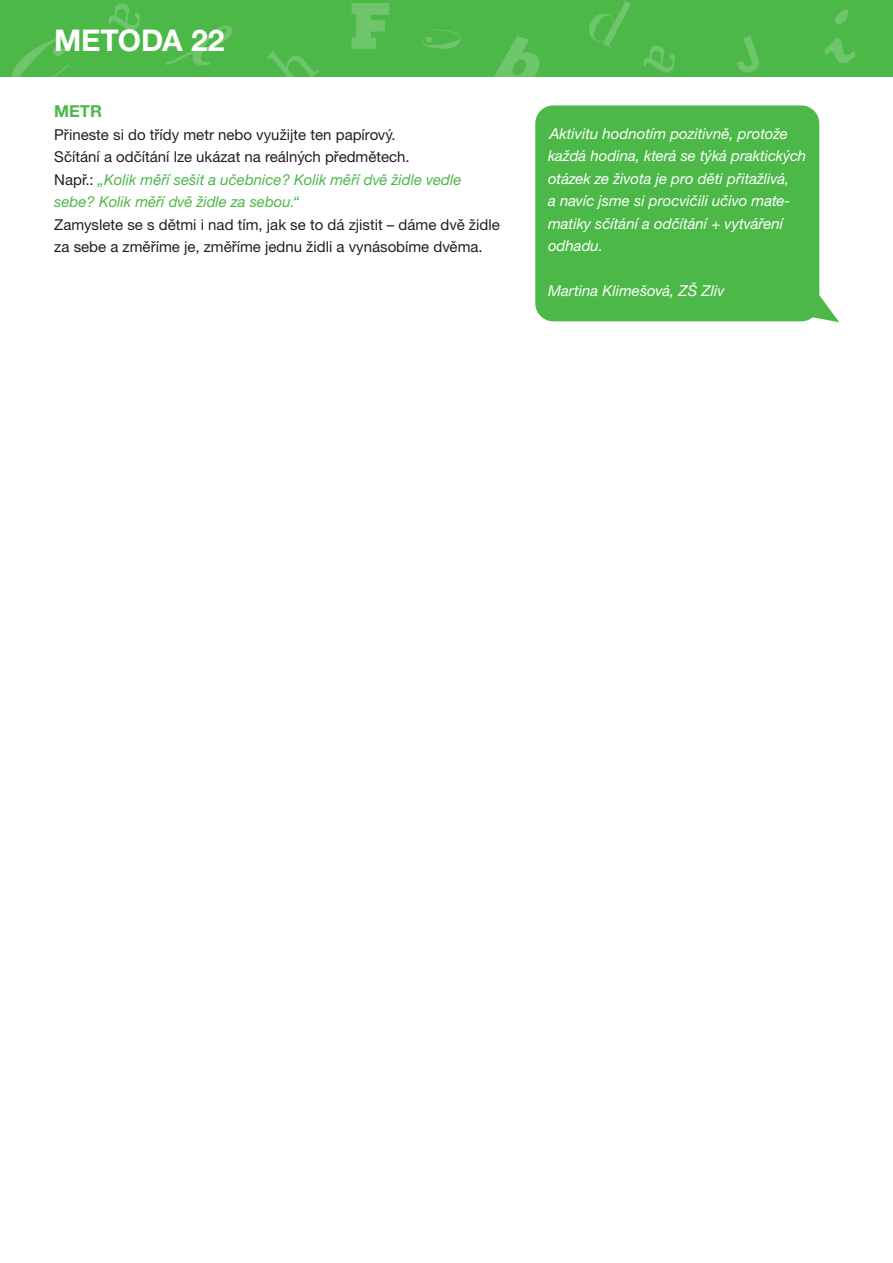
<style>
.page{position:relative;width:893px;height:1263px;background:#fff}
.page>*{position:absolute;margin:0;border:0;box-sizing:border-box;transform-origin:0 0}
.t1{font:700 30px "Helvetica Neue CE";color:#fff}
.Zelený_nadpis_malý{font:700 16.5px "Helvetica Neue CE";color:#4cb848}
.TEXT{font:15px/22.5px "Helvetica Neue CE";color:#231f20}
.Bublina{font:italic 15px/22.5px "Helvetica Neue CE";color:#fff}
.TEXT-2{font:italic 15px/22.5px "Helvetica Neue CE";color:#4cb848}
.s1{font-style:normal;color:#231f20}
</style>
<div class="page">
<div style="left:0;top:0;width:893px;height:77px;background:#4cb848"></div>
<svg style="left:824px;top:10px;width:32px;height:53px"></svg>
<svg style="left:737px;top:36px;width:22px;height:37px"></svg>
<svg style="left:109px;top:3px;width:31px;height:28px"></svg>
<svg style="left:494px;top:36px;width:45px;height:41px"></svg>
<svg style="left:12px;top:38px;width:57px;height:39px"></svg>
<svg style="left:589px;top:0;width:42px;height:49px"></svg>
<svg style="left:165px;top:26px;width:67px;height:39px"></svg>
<svg style="left:352px;top:3px;width:37px;height:46px"></svg>
<svg style="left:266px;top:51px;width:53px;height:26px"></svg>
<svg style="left:644px;top:45px;width:31px;height:28px"></svg>
<svg style="left:422px;top:29px;width:39px;height:20px"></svg>
<div style="left:535px;top:105px;width:284px;height:216px;background:#4cb848;border-radius:18px"></div>
<svg style="left:790px;top:295px;width:49px;height:27px"></svg>
<h1 class="t1" style="left:54px;top:22px;width:172px">METODA 22</h1>
<p class="Zelený_nadpis_malý" style="left:54px;top:101px;width:49px">METR</p>
<p class="TEXT" style="left:54px;top:123px;width:343px">Přineste si do třídy metr nebo využijte ten papírový.</p>
<p class="TEXT" style="left:54px;top:146px;width:357px">Sčítání a odčítání lze ukázat na reálných předmětech.</p>
<p class="TEXT-2" style="left:54px;top:168px;width:409px"><span class="s1">Např.:</span> „Kolik měří sešit a učebnice? Kolik měří dvě židle vedle sebe? Kolik měří dvě židle za sebou.“</p>
<p class="TEXT" style="left:54px;top:213px;width:447px">Zamyslete se s dětmi i nad tím, jak se to dá zjistit dáme dvě židle za sebe a změříme je, změříme jednu židli a vynásobíme dvěma.</p>
<p class="Bublina" style="left:548px;top:122px;width:259px">Aktivitu hodnotím pozitivně, protože každá hodina, která se týká praktických otázek ze života je pro děti přitažlivá,<br>a navíc jsme si procvičili učivo mate&shy;matiky sčítání a odčítání + vytváření odhadu.</p>
<p class="Bublina" style="left:548px;top:280px;width:178px">Martina Klimešová, ZŠ Zliv</p>
</div>
